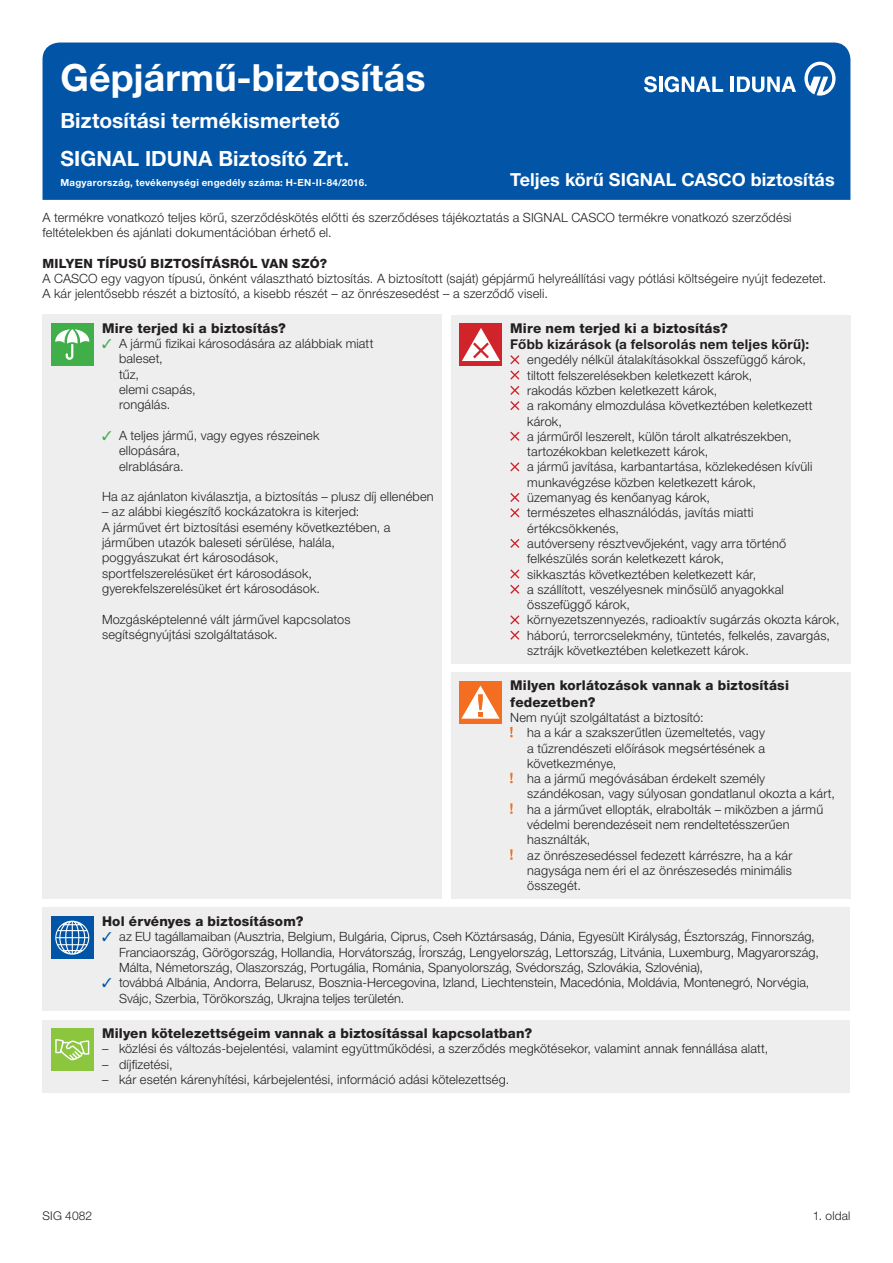
<style>
.page{position:relative;width:893px;height:1263px;background:#fff}
.page>*{position:absolute;margin:0;border:0;box-sizing:border-box;transform-origin:0 0}
.t1{font:700 37.5px "Helvetica Neue LT Std";letter-spacing:.005em;color:#fff}
.t2{font:700 21px "Helvetica Neue LT Std";letter-spacing:.005em;color:#fff}
.t3{font:700 18px "Helvetica Neue LT Std";letter-spacing:.005em;color:#fff}
.t4{font:800 13.5px/16.2px "Helvetica Neue LT Std";letter-spacing:.015em;color:#231f20}
.t5{font:700 13.5px "Helvetica Neue LT Std";letter-spacing:.015em;color:#231f20}
.t6{font:300 12.75px/15.3px "Helvetica Neue LT Std";letter-spacing:.01em;color:#231f20}
.t7{font:800 12.75px "Helvetica Neue LT Std";letter-spacing:.02em;color:#231f20}
.t8{font:300 12px "Helvetica Neue LT Std";letter-spacing:.015em;color:#231f20}
.t9{font:700 9.75px "Helvetica Neue LT Std";letter-spacing:.03em;color:#fff}
.s1{color:#40ae49}
.s2{color:#0154a6}
</style>
<div class="page">
<div style="left:43px;top:1020px;width:807px;height:72px;background:#eeeeef"></div>
<div style="left:51px;top:1028px;width:43px;height:43px;background:#8bc63e"></div>
<svg style="left:55px;top:1039px;width:34px;height:21px"></svg>
<div style="left:43px;top:908px;width:807px;height:103px;background:#eeeeef"></div>
<div style="left:51px;top:916px;width:43px;height:43px;background:#0154a6"></div>
<svg style="left:55px;top:921px;width:34px;height:34px"></svg>
<div style="left:451px;top:672px;width:399px;height:227px;background:#eeeeef"></div>
<svg style="left:510px;top:727px;width:3px;height:10px"></svg>
<svg style="left:510px;top:773px;width:3px;height:10px"></svg>
<svg style="left:510px;top:803px;width:3px;height:11px"></svg>
<svg style="left:510px;top:849px;width:3px;height:11px"></svg>
<div style="left:459px;top:681px;width:43px;height:42px;background:#f36e21"></div>
<svg style="left:461px;top:685px;width:39px;height:34px"></svg>
<div style="left:451px;top:315px;width:399px;height:348px;background:#eeeeef"></div>
<svg style="left:510px;top:355px;width:9px;height:9px"></svg>
<svg style="left:510px;top:370px;width:9px;height:10px"></svg>
<svg style="left:510px;top:386px;width:9px;height:9px"></svg>
<svg style="left:510px;top:401px;width:9px;height:9px"></svg>
<svg style="left:510px;top:432px;width:9px;height:9px"></svg>
<svg style="left:510px;top:462px;width:9px;height:9px"></svg>
<svg style="left:510px;top:493px;width:9px;height:9px"></svg>
<svg style="left:510px;top:508px;width:9px;height:9px"></svg>
<svg style="left:510px;top:539px;width:9px;height:9px"></svg>
<svg style="left:510px;top:569px;width:9px;height:9px"></svg>
<svg style="left:510px;top:585px;width:9px;height:9px"></svg>
<svg style="left:510px;top:615px;width:9px;height:9px"></svg>
<svg style="left:510px;top:631px;width:9px;height:9px"></svg>
<div style="left:460px;top:323px;width:42px;height:43px;background:#d1232a"></div>
<svg style="left:462px;top:328px;width:38px;height:33px"></svg>
<div style="left:43px;top:43px;width:807px;height:157px;background:#0154a6"></div>
<svg style="left:644px;top:76px;width:13px;height:16px"></svg>
<hr style="left:659px;top:77px;width:3px;height:15px;background:#fff">
<svg style="left:664px;top:76px;width:59px;height:16px"></svg>
<hr style="left:730px;top:77px;width:4px;height:15px;background:#fff">
<svg style="left:737px;top:77px;width:59px;height:15px"></svg>
<svg style="left:804px;top:62px;width:32px;height:34px"></svg>
<div style="left:43px;top:315px;width:399px;height:584px;background:#eeeeef"></div>
<div style="left:51px;top:323px;width:43px;height:43px;background:#40ae49"></div>
<svg style="left:55px;top:329px;width:34px;height:31px"></svg>
<p class="t1" style="left:60px;top:54px;width:367px">Gépjármű-biztosítás</p>
<p class="t2" style="left:60px;top:108px;width:281px">Biztosítási termékismertető</p>
<p class="t2" style="left:60px;top:145px;width:290px">SIGNAL IDUNA Biztosító Zrt.</p>
<p class="t9" style="left:60px;top:176px;width:308px">Magyarország, tevékenységi engedély száma: H-EN-II-84/2016.</p>
<p class="t3" style="left:510px;top:168px;width:326px">Teljes körű SIGNAL CASCO biztosítás</p>
<p class="t6" style="left:43px;top:209px;width:751px">A termékre vonatkozó teljes körű, szerződéskötés előtti és szerződéses tájékoztatás a SIGNAL CASCO termékre vonatkozó szerződési feltételekben és ajánlati dokumentációban érhető el.</p>
<p class="t7" style="left:43px;top:255px;width:286px">MILYEN TÍPUSÚ BIZTOSÍTÁSRÓL VAN SZÓ?</p>
<p class="t6" style="left:43px;top:270px;width:785px">A CASCO egy vagyon típusú, önként választható biztosítás. A biztosított (saját) gépjármű helyreállítási vagy pótlási költségeire nyújt fedezetet.<br>A kár jelentősebb részét a biztosító, a kisebb részét – az önrészesedést – a szerződő viseli.</p>
<p class="t4" style="left:102px;top:320px;width:185px">Mire terjed ki a biztosítás?</p>
<p class="t6" style="left:102px;top:336px;width:273px"><span class="s1">✓</span> A jármű fizikai károsodására az alábbiak miatt</p>
<p class="t6" style="left:119px;top:351px;width:45px">baleset,</p>
<p class="t6" style="left:119px;top:366px;width:22px">tűz,</p>
<p class="t6" style="left:119px;top:382px;width:78px">elemi csapás,</p>
<p class="t6" style="left:119px;top:397px;width:53px">rongálás.</p>
<p class="t6" style="left:102px;top:427px;width:219px"><span class="s1">✓</span> A teljes jármű, vagy egyes részeinek</p>
<p class="t6" style="left:119px;top:443px;width:62px">ellopására,</p>
<p class="t6" style="left:119px;top:458px;width:66px">elrablására.</p>
<p class="t6" style="left:102px;top:489px;width:333px">Ha az ajánlaton kiválasztja, a biztosítás – plusz díj ellenében</p>
<p class="t6" style="left:102px;top:504px;width:259px">– az alábbi kiegészítő kockázatokra is kiterjed:</p>
<p class="t6" style="left:102px;top:519px;width:290px">A járművet ért biztosítási esemény következtében, a járműben utazók baleseti sérülése, halála,</p>
<p class="t6" style="left:102px;top:550px;width:178px">poggyászukat ért károsodások,</p>
<p class="t6" style="left:102px;top:565px;width:211px">sportfelszerelésüket ért károsodások,</p>
<p class="t6" style="left:102px;top:580px;width:220px">gyerekfelszerelésüket ért károsodások.</p>
<p class="t6" style="left:102px;top:611px;width:250px">Mozgásképtelenné vált járművel kapcsolatos segítségnyújtási szolgáltatások.</p>
<p class="t4" style="left:510px;top:320px;width:219px">Mire nem terjed ki a biztosítás?</p>
<p class="t5" style="left:510px;top:336px;width:300px">Főbb kizárások (a felsorolás nem teljes körű):</p>
<p class="t6" style="left:527px;top:352px;width:280px">engedély nélkül átalakításokkal összefüggő károk,</p>
<p class="t6" style="left:527px;top:367px;width:227px">tiltott felszerelésekben keletkezett károk,</p>
<p class="t6" style="left:527px;top:382px;width:192px">rakodás közben keletkezett károk,</p>
<p class="t6" style="left:527px;top:398px;width:287px">a rakomány elmozdulása következtében keletkezett károk,</p>
<p class="t6" style="left:527px;top:428px;width:266px">a járműről leszerelt, külön tárolt alkatrészekben, tartozékokban keletkezett károk,</p>
<p class="t6" style="left:527px;top:459px;width:287px">a jármű javítása, karbantartása, közlekedésen kívüli munkavégzése közben keletkezett károk,</p>
<p class="t6" style="left:527px;top:490px;width:184px">üzemanyag és kenőanyag károk,</p>
<p class="t6" style="left:527px;top:505px;width:228px">természetes elhasználódás, javítás miatti értékcsökkenés,</p>
<p class="t6" style="left:527px;top:535px;width:260px">autóverseny résztvevőjeként, vagy arra történő felkészülés során keletkezett károk,</p>
<p class="t6" style="left:527px;top:566px;width:230px">sikkasztás következtében keletkezett kár,</p>
<p class="t6" style="left:527px;top:581px;width:258px">a szállított, veszélyesnek minősülő anyagokkal összefüggő károk,</p>
<p class="t6" style="left:527px;top:612px;width:314px">környezetszennyezés, radioaktív sugárzás okozta károk,</p>
<p class="t6" style="left:527px;top:627px;width:304px">háború, terrorcselekmény, tüntetés, felkelés, zavargás, sztrájk következtében keletkezett károk.</p>
<p class="t4" style="left:510px;top:677px;width:280px">Milyen korlátozások vannak a biztosítási fedezetben?</p>
<p class="t6" style="left:510px;top:709px;width:195px">Nem nyújt szolgáltatást a biztosító:</p>
<p class="t6" style="left:527px;top:725px;width:239px;text-align:justify">ha a kár a szakszerűtlen üzemeltetés, vagy a tűzrendészeti előírások megsértésének a következménye,</p>
<p class="t6" style="left:527px;top:771px;width:309px">ha a jármű megóvásában érdekelt személy szándékosan, vagy súlyosan gondatlanul okozta a kárt,</p>
<p class="t6" style="left:527px;top:801px;width:297px">ha a járművet ellopták, elrabolták – miközben a jármű védelmi berendezéseit nem rendeltetésszerűen használták,</p>
<p class="t6" style="left:527px;top:847px;width:267px;text-align:justify">az önrészesedéssel fedezett kárrészre, ha a kár nagysága nem éri el az önrészesedés minimális összegét.</p>
<p class="t4" style="left:102px;top:913px;width:203px">Hol érvényes a biztosításom?</p>
<p class="t6" style="left:119px;top:929px;width:701px;text-indent:-17px"><span class="s2">✓</span> az EU tagállamaiban (Ausztria, Belgium, Bulgária, Ciprus, Cseh Köztársaság, Dánia, Egyesült Királyság, Észtország, Finnország,<br>Franciaország, Görögország, Hollandia, Horvátország, Írország, Lengyelország, Lettország, Litvánia, Luxemburg, Magyarország,<br>Málta, Németország, Olaszország, Portugália, Románia, Spanyolország, Svédország, Szlovákia, Szlovénia),</p>
<p class="t6" style="left:119px;top:975px;width:692px;text-indent:-17px"><span class="s2">✓</span> továbbá Albánia, Andorra, Belarusz, Bosznia-Hercegovina, Izland, Liechtenstein, Macedónia, Moldávia, Montenegró, Norvégia,<br>Svájc, Szerbia, Törökország, Ukrajna teljes területén.</p>
<p class="t4" style="left:102px;top:1025px;width:432px">Milyen kötelezettségeim vannak a biztosítással kapcsolatban?</p>
<p class="t6" style="left:102px;top:1041px;width:668px">– közlési és változás-bejelentési, valamint együttműködési, a szerződés megkötésekor, valamint annak fennállása alatt,</p>
<p class="t6" style="left:102px;top:1056px;width:72px">– díjfizetési,</p>
<p class="t6" style="left:102px;top:1071px;width:409px">– kár esetén kárenyhítési, kárbejelentési, információ adási kötelezettség.</p>
<p class="t8" style="left:43px;top:1209px;width:51px">SIG 4082</p>
<p class="t8" style="left:813px;top:1209px;width:39px">1. oldal</p>
</div>
